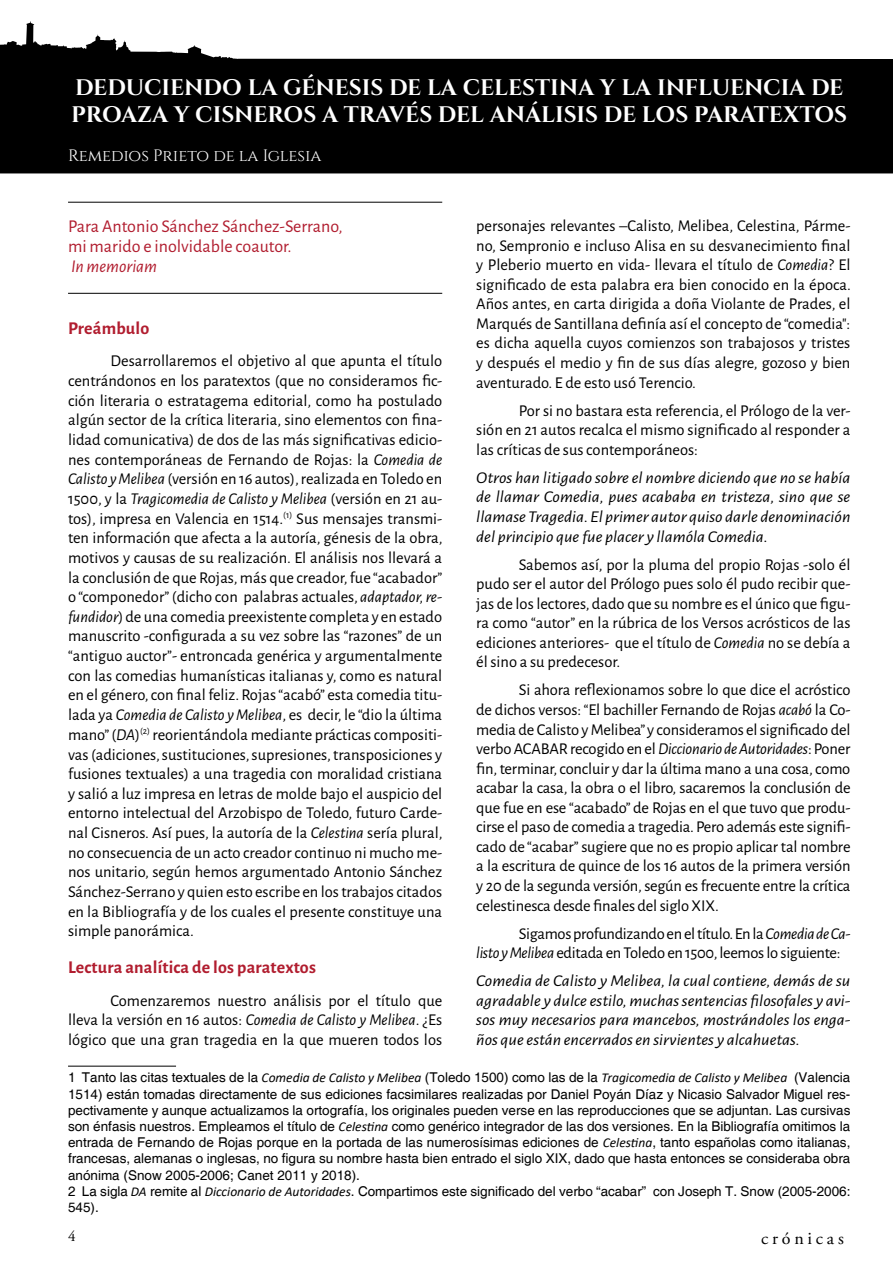
<style>
.page{position:relative;width:893px;height:1263px;background:#fff}
.page>*{position:absolute;margin:0;border:0;box-sizing:border-box;transform-origin:0 0}
.t1{font:700 22.5px/27px "Cinzel";letter-spacing:-.005em;color:#fff}
.t2{font:18px/19.6px "Alegreya Sans";color:#b11d2f}
.t3{font:700 18px "Alegreya Sans";letter-spacing:.01em;color:#b11d2f}
.t4{font:italic 18px "Alegreya Sans";color:#b11d2f}
.t5{font:18px "Adobe Garamond Pro";letter-spacing:.21em;color:#000}
.t6{font:16.5px/19.6px "Alegreya Sans";color:#000;text-align:justify}
.t7{font:italic 16.5px/19.5px "Alegreya Sans";color:#000;text-align:justify;scale:1.1 1}
.t8{font:16.5px/19.5px "Alegreya Sans";letter-spacing:-.02em;color:#000}
.t9{font:16.5px "Cinzel";letter-spacing:-.005em;color:#fff}
.t10{font:15px "Adobe Garamond Pro";color:#000}
.t11{font:13.5px/16.2px "Helvetica";color:#000}
.s1{font-style:italic}
.s2{font-family:"Calibri";font-style:italic}
</style>
<div class="page">
<hr style="left:68px;top:202px;width:374px;height:1px;background:#000">
<hr style="left:68px;top:293px;width:374px;height:1px;background:#000">
<hr style="left:68px;top:1066px;width:108px;height:1px;background:#000">
<svg style="left:0;top:21px;width:893px;height:152px;fill:#000"></svg>
<h1 class="t1" style="left:71px;top:74px;width:777px">DEDUCIENDO LA GÉNESIS DE LA CELESTINA Y LA INFLUENCIA DE<br>PROAZA Y CISNEROS A TRAVÉS DEL ANÁLISIS DE LOS PARATEXTOS</h1>
<p class="t9" style="left:68px;top:145px;width:255px">Remedios Prieto de la Iglesia</p>
<p class="t6" style="left:476px;top:215px;width:376px">personajes relevantes –Calisto, Melibea, Celestina, Párme&shy;no, Sempronio e incluso Alisa en su desvanecimiento final y Pleberio muerto en vida- llevara el título de <span class="s1">Comedia</span>? El significado de esta palabra era bien conocido en la época.<br>Años antes, en carta dirigida a doña Violante de Prades, el Marqués de Santillana definía así el concepto de “comedia": es dicha aquella cuyos comienzos son trabajosos y tristes y después el medio y fin de sus días alegre, gozoso y bien aventurado. E de esto usó Terencio.</p>
<p class="t6" style="left:476px;top:400px;width:376px;text-indent:43px">Por si no bastara esta referencia, el Prólogo de la ver&shy;sión en 21 autos recalca el mismo significado al responder a las críticas de sus contemporáneos:</p>
<p class="t7" style="left:476px;top:467px;width:342px">Otros han litigado sobre el nombre diciendo que no se había de llamar Comedia, pues acababa en tristeza, sino que se llamase Tragedia. El primer autor quiso darle denominación del principio que fue placer y llamóla Comedia.</p>
<p class="t6" style="left:476px;top:554px;width:376px;text-indent:43px">Sabemos así, por la pluma del propio Rojas -solo él pudo ser el autor del Prólogo pues solo él pudo recibir que&shy;jas de los lectores, dado que su nombre es el único que figu&shy;ra como “autor” en la rúbrica de los Versos acrósticos de las ediciones anteriores- que el título de <span class="s1">Comedia</span> no se debía a él sino a su predecesor.</p>
<p class="t6" style="left:476px;top:679px;width:376px;text-indent:43px">Si ahora reflexionamos sobre lo que dice el acróstico de dichos versos: “El bachiller Fernando de Rojas <span class="s1">acabó</span> la Co&shy;media de Calisto y Melibea” y consideramos el significado del verbo ACABAR recogido en el <span class="s1">Diccionario de Autoridades</span>: Poner fin, terminar, concluir y dar la última mano a una cosa, como acabar la casa, la obra o el libro, sacaremos la conclusión de que fue en ese “acabado” de Rojas en el que tuvo que produ&shy;cirse el paso de comedia a tragedia. Pero además este signifi&shy;cado de “acabar” sugiere que no es propio aplicar tal nombre a la escritura de quince de los 16 autos de la primera versión y 20 de la segunda versión, según es frecuente entre la crítica celestinesca desde finales del siglo XIX.</p>
<p class="t8" style="left:476px;top:923px;width:376px;text-indent:43px">Sigamos profundizando en el título. En la <span class="s1">Comedia de Ca&shy;listo y Melibea</span> editada en Toledo en 1500, leemos lo siguiente:</p>
<p class="t7" style="left:476px;top:970px;width:342px">Comedia de Calisto y Melibea, la cual contiene, demás de su agradable y dulce estilo, muchas sentencias filosofales y avi&shy;sos muy necesarios para mancebos, mostrándoles los enga&shy;ños que están encerrados en sirvientes y alcahuetas.</p>
<p class="t2" style="left:68px;top:216px;width:276px">Para Antonio Sánchez Sánchez-Serrano, mi marido e inolvidable coautor.</p>
<p class="t4" style="left:71px;top:254px;width:88px">In memoriam</p>
<p class="t3" style="left:68px;top:315px;width:83px">Preámbulo</p>
<p class="t6" style="left:68px;top:350px;width:376px;text-indent:43px">Desarrollaremos el objetivo al que apunta el título centrándonos en los paratextos (que no consideramos fic&shy;ción literaria o estratagema editorial, como ha postulado algún sector de la crítica literaria, sino elementos con fina&shy;lidad comunicativa) de dos de las más significativas edicio&shy;nes contemporáneas de Fernando de Rojas: la <span class="s1">Comedia de Calisto y Melibea</span> (versión en 16 autos), realizada en Toledo en 1500, y la <span class="s1">Tragicomedia de Calisto y Melibea</span> (versión en 21 au&shy;tos), impresa en Valencia en 1514.<sup>(1)</sup> Sus mensajes transmi&shy;ten información que afecta a la autoría, génesis de la obra, motivos y causas de su realización. El análisis nos llevará a la conclusión de que Rojas, más que creador, fue “acabador” o “componedor” (dicho con palabras actuales, <span class="s1">adaptador, re&shy;fundidor</span>) de una comedia preexistente completa y en estado manuscrito -configurada a su vez sobre las “razones” de un “antiguo auctor”- entroncada genérica y argumentalmente con las comedias humanísticas italianas y, como es natural en el género, con final feliz. Rojas “acabó” esta comedia titu&shy;lada ya <span class="s1">Comedia de Calisto y Melibea</span>, es decir, le “dio la última mano” (<span class="s1">DA</span>)<sup>(2)</sup> reorientándola mediante prácticas compositi&shy;vas (adiciones, sustituciones, supresiones, transposiciones y fusiones textuales) a una tragedia con moralidad cristiana y salió a luz impresa en letras de molde bajo el auspicio del entorno intelectual del Arzobispo de Toledo, futuro Carde&shy;nal Cisneros. Así pues, la autoría de la <span class="s1">Celestina</span> sería plural, no consecuencia de un acto creador continuo ni mucho me&shy;nos unitario, según hemos argumentado Antonio Sánchez Sánchez-Serrano y quien esto escribe en los trabajos citados en la Bibliografía y de los cuales el presente constituye una simple panorámica.</p>
<p class="t3" style="left:68px;top:954px;width:249px">Lectura analítica de los paratextos</p>
<p class="t6" style="left:68px;top:990px;width:376px;text-indent:43px">Comenzaremos nuestro análisis por el título que lleva la versión en 16 autos: <span class="s1">Comedia de Calisto y Melibea</span>. ¿Es lógico que una gran tragedia en la que mueren todos los</p>
<p class="t11" style="left:68px;top:1070px;width:784px">1 Tanto las citas textuales de la <span class="s2">Comedia de Calisto y Melibea</span> (Toledo 1500) como las de la <span class="s2">Tragicomedia de Calisto y Melibea</span> (Valencia 1514) están tomadas directamente de sus ediciones facsimilares realizadas por Daniel Poyán Díaz y Nicasio Salvador Miguel res&shy;pectivamente y aunque actualizamos la ortografía, los originales pueden verse en las reproducciones que se adjuntan. Las cursivas son énfasis nuestros. Empleamos el título de <span class="s2">Celestina</span> como genérico integrador de las dos versiones. En la Bibliografía omitimos la entrada de Fernando de Rojas porque en la portada de las numerosísimas ediciones de <span class="s2">Celestina</span>, tanto españolas como italianas, francesas, alemanas o inglesas, no figura su nombre hasta bien entrado el siglo XIX, dado que hasta entonces se consideraba obra anónima (Snow 2005-2006; Canet 2011 y 2018).<br>2 La sigla <span class="s2">DA</span> remite al <span class="s2">Diccionario de Autoridades</span>. Compartimos este significado del verbo “acabar” con Joseph T. Snow (2005-2006:<br>545).</p>
<p class="t10" style="left:68px;top:1227px;width:9px">4</p>
<p class="t5" style="left:761px;top:1227px;width:84px">crónicas</p>
</div>
